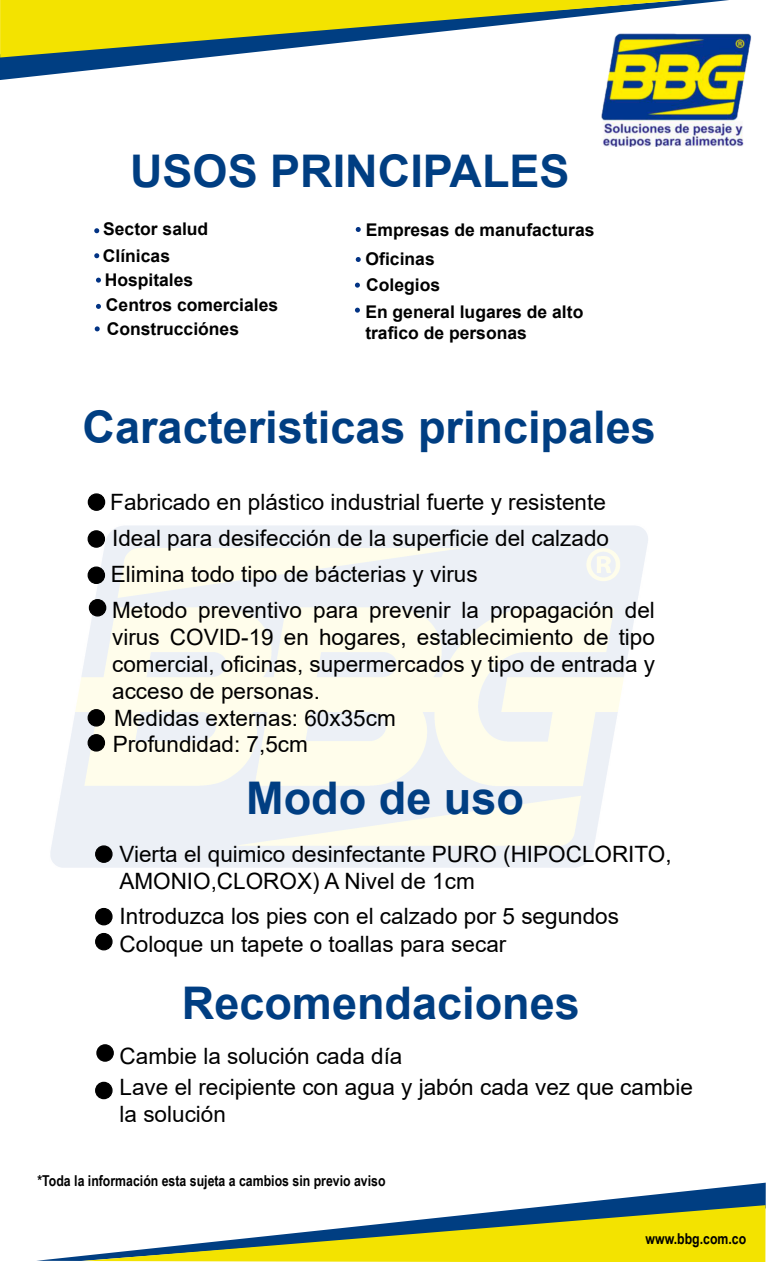
<style>
.page{position:relative;width:766px;height:1262px;background:#fff}
.page>*{position:absolute;margin:0;border:0;box-sizing:border-box;transform-origin:0 0}
.t1{font:700 45px "Arial";color:#003e82}
.t2{font:22.5px/26.6px "Arial";color:#000}
.t3{font:700 17.5px/25px "Arial";color:#000}
.t4{font:700 15px "Arial Narrow";color:#000}
</style>
<div class="page">
<svg style="left:0;top:0;width:729px;height:80px"></svg>
<svg style="left:0;top:0;width:682px;height:58px;fill:#f3e300"></svg>
<svg style="left:44px;top:1182px;width:721px;height:78px"></svg>
<svg style="left:83px;top:1205px;width:682px;height:56px"></svg>
<img style="left:599px;top:32px;width:152px;height:115px">
<img style="left:50px;top:525px;width:598px;height:343px">
<svg style="left:96px;top:304px;width:5px;height:5px"></svg>
<svg style="left:355px;top:308px;width:5px;height:5px"></svg>
<svg style="left:355px;top:283px;width:5px;height:5px"></svg>
<svg style="left:96px;top:278px;width:5px;height:5px"></svg>
<svg style="left:95px;top:326px;width:5px;height:5px"></svg>
<svg style="left:355px;top:257px;width:5px;height:5px"></svg>
<svg style="left:355px;top:227px;width:5px;height:5px"></svg>
<svg style="left:94px;top:253px;width:5px;height:5px"></svg>
<svg style="left:94px;top:228px;width:5px;height:5px"></svg>
<div style="left:88px;top:531px;width:16px;height:16px;background:#000;border-radius:50%"></div>
<div style="left:88px;top:530px;width:17px;height:18px;border:1px solid #000;border-radius:50%"></div>
<div style="left:88px;top:494px;width:17px;height:16px;background:#000;border-radius:50%"></div>
<div style="left:88px;top:493px;width:17px;height:18px;border:1px solid #000;border-radius:50%"></div>
<div style="left:88px;top:567px;width:16px;height:16px;background:#000;border-radius:50%"></div>
<div style="left:88px;top:566px;width:17px;height:18px;border:1px solid #000;border-radius:50%"></div>
<div style="left:89px;top:599px;width:17px;height:17px;background:#000;border-radius:50%"></div>
<div style="left:89px;top:599px;width:17px;height:17px;border:1px solid #000;border-radius:50%"></div>
<div style="left:88px;top:734px;width:16px;height:17px;background:#000;border-radius:50%"></div>
<div style="left:88px;top:734px;width:17px;height:17px;border:1px solid #000;border-radius:50%"></div>
<div style="left:88px;top:709px;width:16px;height:17px;background:#000;border-radius:50%"></div>
<div style="left:88px;top:709px;width:17px;height:17px;border:1px solid #000;border-radius:50%"></div>
<div style="left:96px;top:846px;width:16px;height:16px;background:#000;border-radius:50%"></div>
<div style="left:95px;top:845px;width:17px;height:17px;border:1px solid #000;border-radius:50%"></div>
<div style="left:96px;top:908px;width:16px;height:16px;background:#000;border-radius:50%"></div>
<div style="left:95px;top:908px;width:17px;height:17px;border:1px solid #000;border-radius:50%"></div>
<div style="left:96px;top:933px;width:16px;height:16px;background:#000;border-radius:50%"></div>
<div style="left:95px;top:932px;width:17px;height:18px;border:1px solid #000;border-radius:50%"></div>
<div style="left:97px;top:1044px;width:16px;height:17px;background:#000;border-radius:50%"></div>
<div style="left:96px;top:1044px;width:18px;height:17px;border:1px solid #000;border-radius:50%"></div>
<div style="left:96px;top:1082px;width:16px;height:16px;background:#000;border-radius:50%"></div>
<div style="left:95px;top:1081px;width:17px;height:18px;border:1px solid #000;border-radius:50%"></div>
<h1 class="t1" style="left:130px;top:139px;width:441px">USOS PRINCIPALES</h1>
<p class="t3" style="left:103px;top:215px;width:107px;line-height:27.5px">Sector salud<br>Clínicas</p>
<p class="t3" style="left:365px;top:216px;width:230px;line-height:29.1px">Empresas de manufacturas<br>Oficinas</p>
<p class="t3" style="left:105px;top:267px;width:175px">Hospitales<br>Centros comerciales</p>
<p class="t3" style="left:365px;top:272px;width:219px;line-height:26.2px">Colegios<br>En general lugares de alto</p>
<p class="t3" style="left:365px;top:320px;width:163px">trafico de personas</p>
<p class="t3" style="left:107px;top:316px;width:134px">Construcciónes</p>
<h1 class="t1" style="left:82px;top:395px;width:574px">Caracteristicas principales</h1>
<p class="t2" style="left:110px;top:484px;width:546px;line-height:36.1px">Fabricado en plástico industrial fuerte y resistente Ideal para desifección de la superficie del calzado Elimina todo tipo de bácterias y virus<br>Metodo preventivo para prevenir la propagación del</p>
<p class="t2" style="left:112px;top:624px;width:544px">virus COVID-19 en hogares, establecimiento de tipo comercial, oficinas, supermercados y tipo de entrada y acceso de personas.<br>Medidas externas: 60x35cm<br>Profundidad: 7,5cm</p>
<h1 class="t1" style="left:246px;top:766px;width:279px">Modo de uso</h1>
<p class="t2" style="left:119px;top:840px;width:553px;line-height:27px">Vierta el quimico desinfectante PURO (HIPOCLORITO,<br>AMONIO,CLOROX) A Nivel de 1cm</p>
<p class="t2" style="left:119px;top:902px;width:501px;line-height:27.1px">Introduzca los pies con el calzado por 5 segundos<br>Coloque un tapete o toallas para secar</p>
<h1 class="t1" style="left:182px;top:971px;width:399px">Recomendaciones</h1>
<p class="t2" style="left:119px;top:1040px;width:574px;line-height:31.2px">Cambie la solución cada día<br>Lave el recipiente con agua y jabón cada vez que cambie</p>
<p class="t2" style="left:119px;top:1101px;width:108px">la solución</p>
<p class="t4" style="left:38px;top:1168px;width:349px">*Toda la información esta sujeta a cambios sin previo aviso</p>
<p class="t4" style="left:645px;top:1227px;width:102px">www.bbg.com.co</p>
</div>
